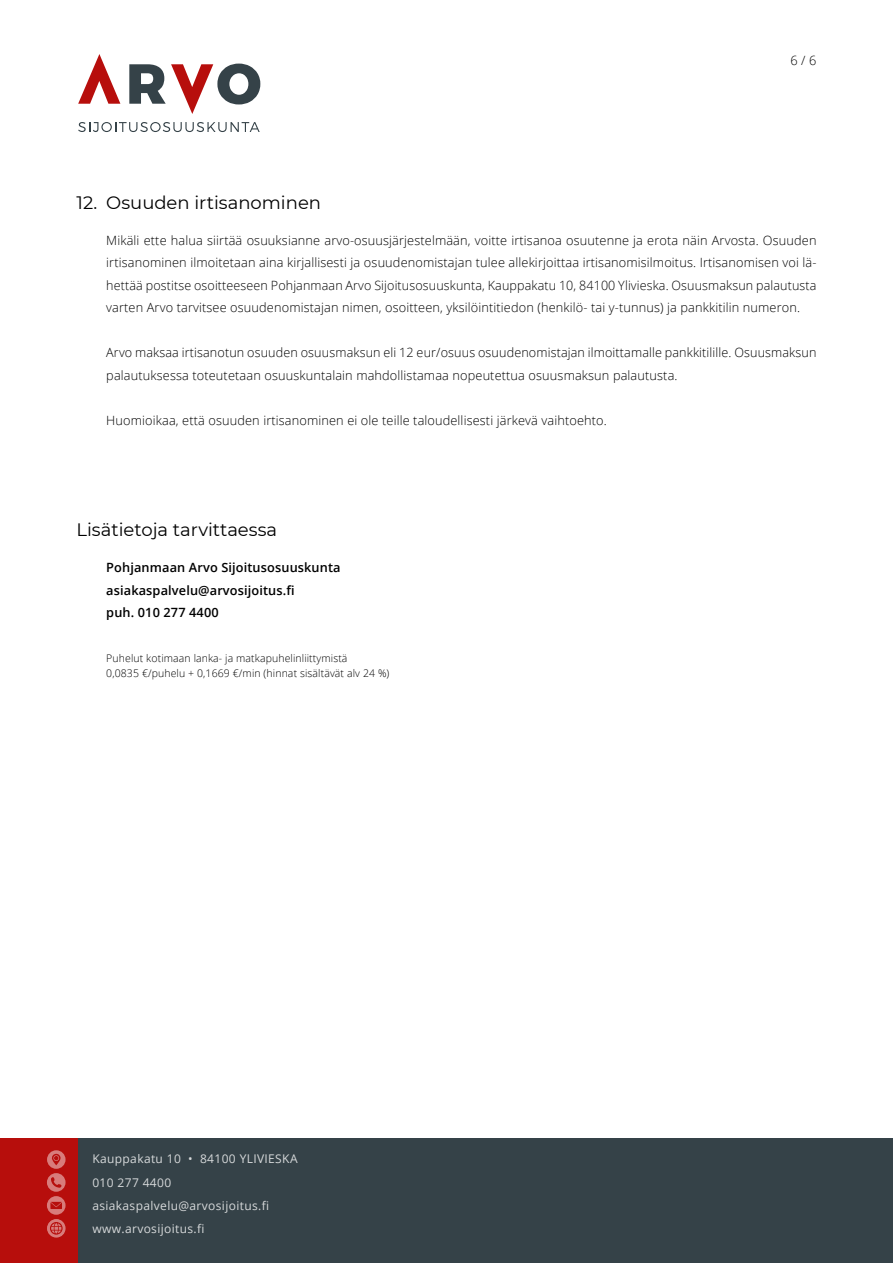
<style>
.page{position:relative;width:893px;height:1263px;background:#fff}
.page>*{position:absolute;margin:0;border:0;box-sizing:border-box;transform-origin:0 0}
.t1{font:18px "Montserrat";color:#000}
.t2{font:300 12.75px/22.5px "Open Sans";letter-spacing:.01em;color:#000;text-align:justify}
.t3{font:600 12.75px/22.5px "Open Sans";letter-spacing:.01em;color:#000}
.t4{font:12px/23.2px "Open Sans";letter-spacing:.03em;color:#fff}
.t5{font:300 10.5px/15px "Open Sans";letter-spacing:.01em;color:#000}
</style>
<div class="page">
<svg style="left:129px;top:64px;width:131px;height:50px"></svg>
<svg style="left:78px;top:54px;width:42px;height:50px"></svg>
<svg style="left:78px;top:122px;width:182px;height:10px"></svg>
<div style="left:0;top:1138px;width:78px;height:125px;background:#b70e0c"></div>
<div style="left:78px;top:1138px;width:815px;height:125px;background:#354248"></div>
<svg style="left:47px;top:1150px;width:19px;height:87px"></svg>
<h1 class="t1" style="left:77px;top:190px;width:246px">12. Osuuden irtisanominen</h1>
<p class="t2" style="left:790px;top:49px;width:28px">6 / 6</p>
<p class="t2" style="left:106px;top:228px;width:712px">Mikäli ette halua siirtää osuuksianne arvo-osuusjärjestelmään, voitte irtisanoa osuutenne ja erota näin Arvosta. Osuuden irtisanominen ilmoitetaan aina kirjallisesti ja osuudenomistajan tulee allekirjoittaa irtisanomisilmoitus. Irtisanomisen voi lä&shy;hettää postitse osoitteeseen Pohjanmaan Arvo Sijoitusosuuskunta, Kauppakatu 10, 84100 Ylivieska. Osuusmaksun palautusta varten Arvo tarvitsee osuudenomistajan nimen, osoitteen, yksilöintitiedon (henkilö- tai y-tunnus) ja pankkitilin numeron.</p>
<p class="t2" style="left:106px;top:341px;width:712px">Arvo maksaa irtisanotun osuuden osuusmaksun eli 12 eur/osuus osuudenomistajan ilmoittamalle pankkitilille. Osuusmaksun palautuksessa toteutetaan osuuskuntalain mahdollistamaa nopeutettua osuusmaksun palautusta.</p>
<p class="t2" style="left:106px;top:408px;width:502px">Huomioikaa, että osuuden irtisanominen ei ole teille taloudellisesti järkevä vaihtoehto.</p>
<h1 class="t1" style="left:77px;top:517px;width:202px">Lisätietoja tarvittaessa</h1>
<p class="t3" style="left:106px;top:556px;width:236px">Pohjanmaan Arvo Sijoitusosuuskunta asiakaspalvelu@arvosijoitus.fi<br>puh. 010 277 4400</p>
<p class="t5" style="left:106px;top:650px;width:285px">Puhelut kotimaan lanka- ja matkapuhelinliittymistä<br>0,0835 €/puhelu + 0,1669 €/min (hinnat sisältävät alv 24 %)</p>
<p class="t4" style="left:92px;top:1147px;width:207px">Kauppakatu 10 • 84100 YLIVIESKA<br>010 277 4400 asiakaspalvelu@arvosijoitus.fi www.arvosijoitus.fi</p>
</div>
